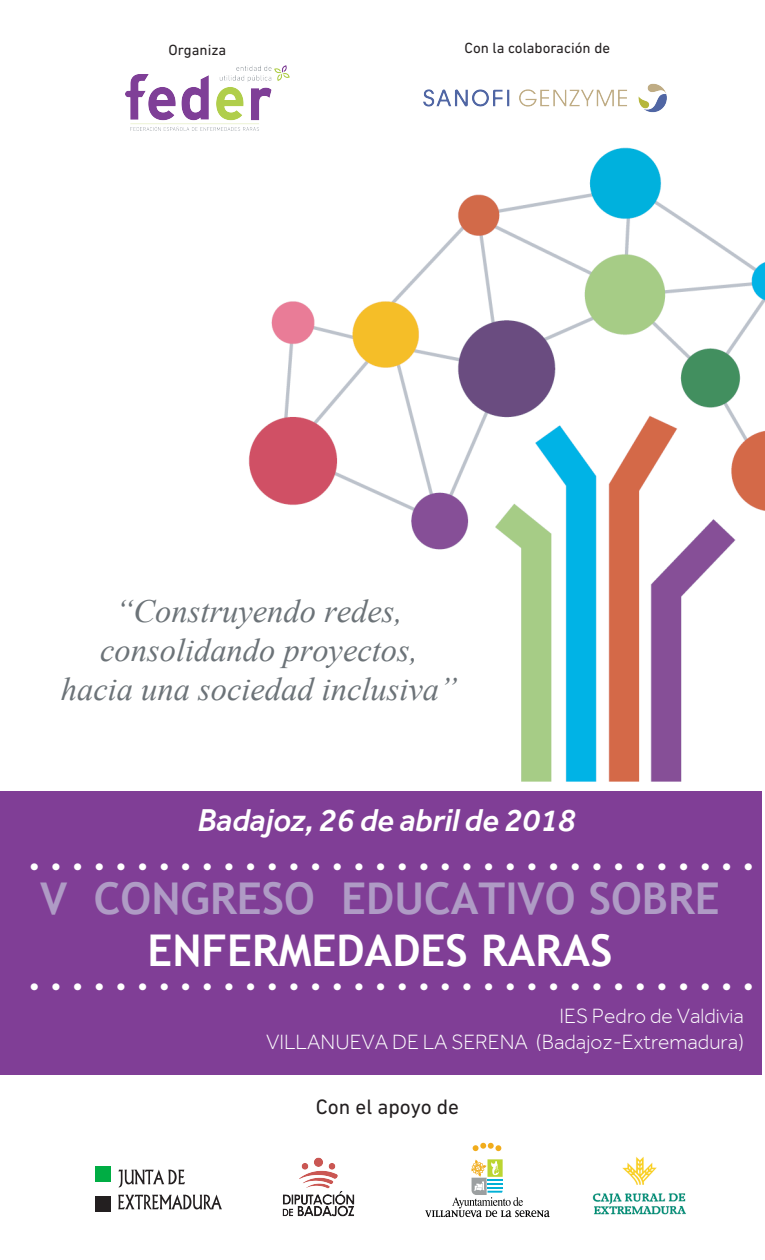
<style>
.page{position:relative;width:765px;height:1260px;background:#fff}
.page>*{position:absolute;margin:0;border:0;box-sizing:border-box;transform-origin:0 0}
.t1{font:700 43.75px "Trebuchet MS";color:#af9bc5}
.t2{font:700 43.75px "Trebuchet MS";color:#fff}
.t3{font:700 40px "Trebuchet MS";color:#fff}
.t4{font:italic 32.5px/39px "Times New Roman";color:#6c7378;text-align:center}
.t5{font:italic 500 32.5px "Effra";color:#fff}
.t6{font:300 21.25px/25.5px "Effra";color:#fff;text-align:right}
.t7{font:21.25px "DIN Next LT Pro";color:#231f20}
.t8{font:15px "DIN Next LT Pro";color:#231f20}
</style>
<div class="page">
<img style="left:178px;top:130px;width:587px;height:652px">
<div style="left:39px;top:557px;width:467px;height:209px;background:#fff"></div>
<div style="left:95px;top:1167px;width:15px;height:15px;background:#00ad44"></div>
<div style="left:95px;top:1197px;width:15px;height:15px;background:#231f20"></div>
<svg style="left:118px;top:1170px;width:67px;height:17px"></svg>
<svg style="left:118px;top:1195px;width:104px;height:14px"></svg>
<img style="left:282px;top:1157px;width:73px;height:60px">
<svg style="left:425px;top:1159px;width:125px;height:59px"></svg>
<svg style="left:473px;top:1143px;width:28px;height:8px"></svg>
<img style="left:592px;top:1156px;width:94px;height:59px">
<img style="left:390px;top:83px;width:310px;height:57px">
<img style="left:125px;top:65px;width:165px;height:65px">
<div style="left:0;top:791px;width:762px;height:283px;background:#803e96"></div>
<p class="t8" style="left:169px;top:41px;width:59px">Organiza</p>
<p class="t8" style="left:465px;top:39px;width:147px">Con la colaboración de</p>
<p class="t4" style="left:61px;top:591px;width:398px">“Construyendo redes, consolidando proyectos, hacia una sociedad inclusiva”</p>
<p class="t5" style="left:197px;top:802px;width:379px">Badajoz, 26 de abril de 2018</p>
<p class="t3" style="left:28px;top:830px;width:730px">..................................</p>
<p class="t1" style="left:40px;top:871px;width:681px">V CONGRESO EDUCATIVO SOBRE</p>
<p class="t2" style="left:147px;top:923px;width:467px">ENFERMEDADES RARAS</p>
<p class="t3" style="left:28px;top:950px;width:730px">..................................</p>
<p class="t6" style="left:266px;top:1004px;width:480px">IES Pedro de Valdivia<br>VILLANUEVA DE LA SERENA (Badajoz-Extremadura)</p>
<p class="t7" style="left:316px;top:1095px;width:145px">Con el apoyo de</p>
</div>
